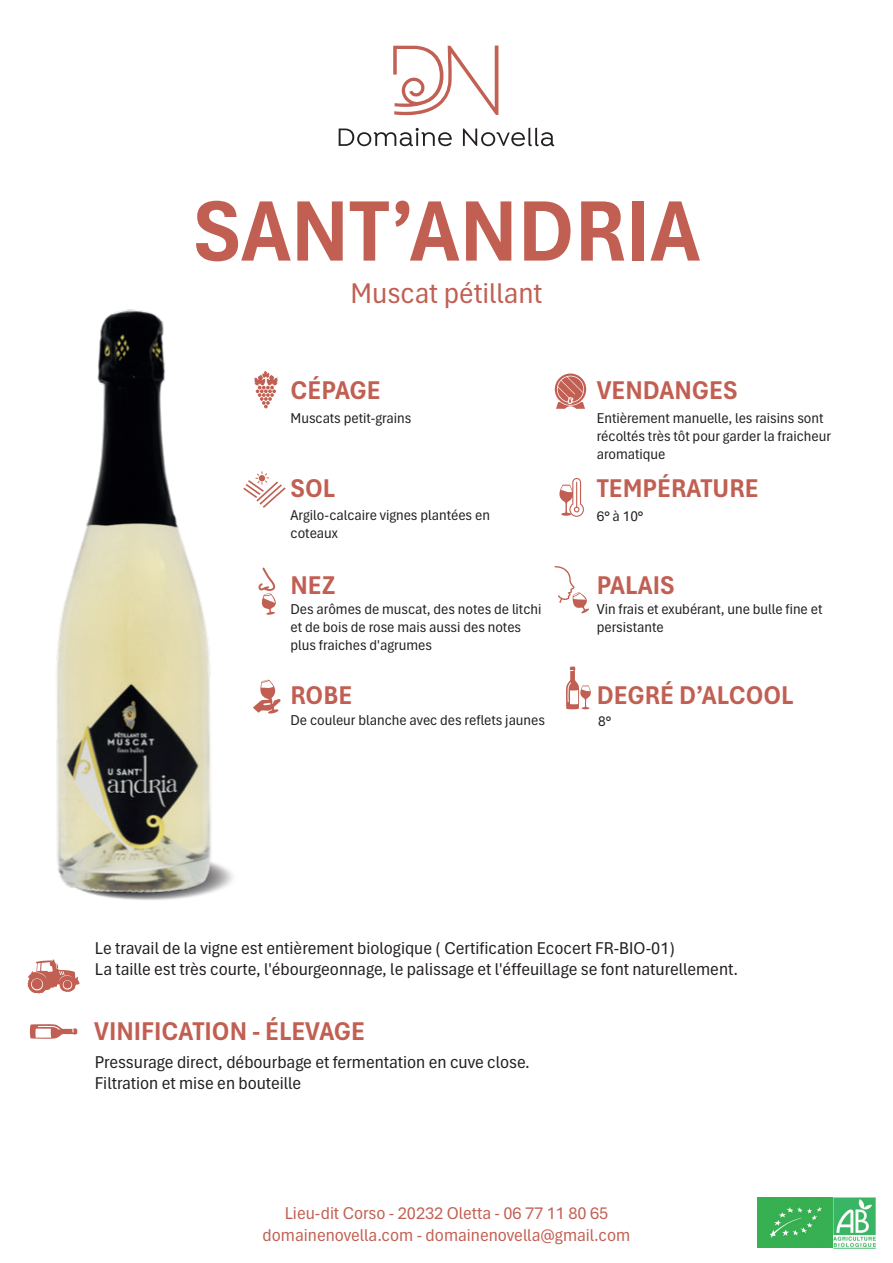
<style>
.page{position:relative;width:893px;height:1263px;background:#fff}
.page>*{position:absolute;margin:0;border:0;box-sizing:border-box;transform-origin:0 0}
.t1{font:90px "Aptos Narrow 2 bc 0000";color:#c15f52}
.t2{font:30px "Aptos Narrow 1900000 5 b 1249";color:#c15f52}
.t3{font:27px "Aptos Narrow 2 bc 0000";color:#c15f52}
.t4{font:18px/21.6px "Aptos Narrow 1900000 5 b 1249";color:#231f20}
.t5{font:18px/21.6px "Aptos Narrow 1900000 5 b 1249";color:#c26053;text-align:center}
.t6{font:15px/18px "Aptos Narrow 1900000 5 b 1249";color:#231f20}
</style>
<div class="page">
<svg style="left:339px;top:128px;width:113px;height:18px"></svg>
<svg style="left:463px;top:128px;width:91px;height:18px"></svg>
<svg style="left:393px;top:46px;width:105px;height:69px"></svg>
<img style="left:757px;top:1197px;width:119px;height:52px">
<svg style="left:559px;top:478px;width:25px;height:39px"></svg>
<svg style="left:555px;top:566px;width:34px;height:48px"></svg>
<svg style="left:566px;top:667px;width:25px;height:43px"></svg>
<svg style="left:555px;top:373px;width:31px;height:36px"></svg>
<svg style="left:28px;top:959px;width:51px;height:34px"></svg>
<svg style="left:30px;top:1024px;width:47px;height:15px"></svg>
<img style="left:56px;top:309px;width:230px;height:591px">
<h1 class="t1" style="left:193px;top:170px;width:509px">SANT’ANDRIA</h1>
<h2 class="t2" style="left:350px;top:273px;width:193px">Muscat pétillant</h2>
<h3 class="t3" style="left:291px;top:372px;width:92px">CÉPAGE</h3>
<h3 class="t3" style="left:597px;top:372px;width:142px">VENDANGES</h3>
<p class="t6" style="left:291px;top:409px;width:122px">Muscats petit-grains</p>
<p class="t6" style="left:597px;top:408px;width:236px">Entièrement manuelle, les raisins sont récoltés très tôt pour garder la fraicheur aromatique</p>
<h3 class="t3" style="left:291px;top:469px;width:46px">SOL</h3>
<h3 class="t3" style="left:597px;top:469px;width:163px">TEMPÉRATURE</h3>
<p class="t6" style="left:291px;top:506px;width:201px">Argilo-calcaire vignes plantées en coteaux</p>
<p class="t6" style="left:597px;top:506px;width:48px">6° à 10°</p>
<h3 class="t3" style="left:291px;top:567px;width:46px">NEZ</h3>
<h3 class="t3" style="left:597px;top:566px;width:80px">PALAIS</h3>
<p class="t6" style="left:291px;top:600px;width:252px">Des arômes de muscat, des notes de litchi et de bois de rose mais aussi des notes plus fraiches d'agrumes</p>
<p class="t6" style="left:597px;top:600px;width:227px">Vin frais et exubérant, une bulle fine et persistante</p>
<h3 class="t3" style="left:291px;top:677px;width:63px">ROBE</h3>
<h3 class="t3" style="left:597px;top:677px;width:198px">DEGRÉ D’ALCOOL</h3>
<p class="t6" style="left:291px;top:710px;width:256px">De couleur blanche avec des reflets jaunes</p>
<p class="t6" style="left:598px;top:712px;width:15px">8°</p>
<p class="t4" style="left:95px;top:936px;width:645px">Le travail de la vigne est entièrement biologique ( Certification Ecocert FR-BIO-01)<br>La taille est très courte, l'ébourgeonnage, le palissage et l'éffeuillage se font naturellement.</p>
<h3 class="t3" style="left:94px;top:1012px;width:272px">VINIFICATION - ÉLEVAGE</h3>
<p class="t4" style="left:95px;top:1050px;width:436px">Pressurage direct, débourbage et fermentation en cuve close.<br>Filtration et mise en bouteille</p>
<p class="t5" style="left:263px;top:1202px;width:369px">Lieu-dit Corso - 20232 Oletta - 06 77 11 80 65 domainenovella.com - domainenovella@gmail.com</p>
</div>
